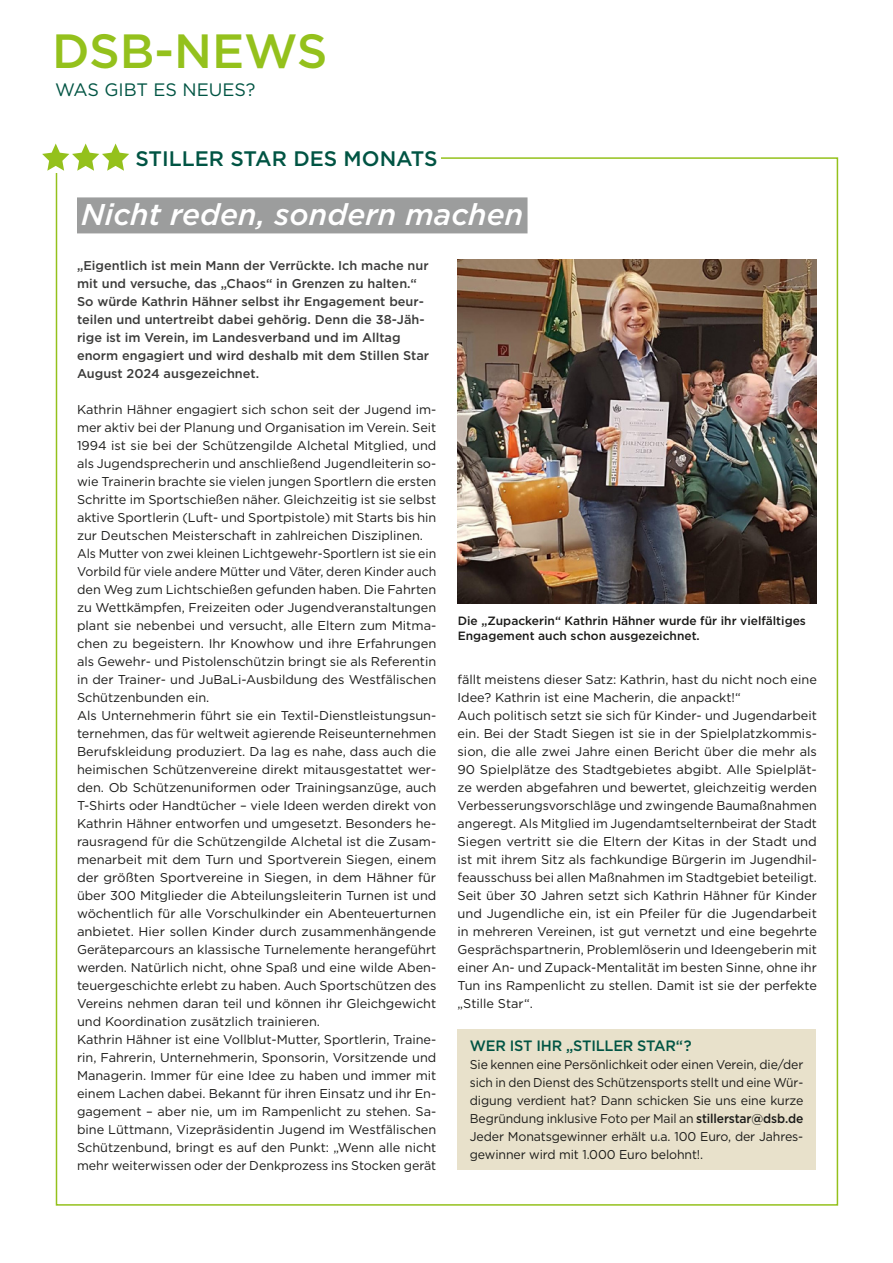
<style>
.page{position:relative;width:893px;height:1263px;background:#fff}
.page>*{position:absolute;margin:0;border:0;box-sizing:border-box;transform-origin:0 0}
.t1{font:500 48px "Gotham";color:#94c11c}
.t2{font:italic 500 30px "Gotham";color:#fff}
.t3{font:500 21px "Gotham";color:#005443}
.t4{font:18px "Gotham";color:#005443}
.t5{font:500 15px "Gotham";letter-spacing:-.015em;color:#005443}
.t6{font:12.75px/18px "Gotham";color:#1a1a18}
.t7{font:500 12.75px/18px "Gotham";color:#3b3b3a}
.t8{font:500 12px/15px "Gotham";color:#1a1a18}
.s1{font-weight:500}
</style>
<div class="page">
<svg style="left:42px;top:144px;width:87px;height:27px"></svg>
<div style="left:77px;top:197px;width:450px;height:36px;background:#9c9d9d"></div>
<img style="left:457px;top:259px;width:360px;height:345px">
<div style="left:457px;top:1029px;width:359px;height:141px;background:#e8e1cb"></div>
<h1 class="t1" style="left:52px;top:20px;width:277px">DSB-NEWS</h1>
<h3 class="t4" style="left:55px;top:79px;width:202px">WAS GIBT ES NEUES?</h3>
<h3 class="t3" style="left:135px;top:144px;width:304px">STILLER STAR DES MONATS</h3>
<h2 class="t2" style="left:81px;top:195px;width:443px">Nicht reden, sondern machen</h2>
<p class="t7" style="left:77px;top:256px;width:354px">„Eigentlich ist mein Mann der Verrückte. Ich mache nur mit und versuche, das „Chaos“ in Grenzen zu halten.“ So würde Kathrin Hähner selbst ihr Engagement beur&shy;teilen und untertreibt dabei gehörig. Denn die 38-Jäh&shy;rige ist im Verein, im Landesverband und im Alltag enorm engagiert und wird deshalb mit dem Stillen Star August 2024 ausgezeichnet.</p>
<p class="t6" style="left:77px;top:400px;width:361px">Kathrin Hähner engagiert sich schon seit der Jugend im&shy;mer aktiv bei der Planung und Organisation im Verein. Seit 1994 ist sie bei der Schützengilde Alchetal Mitglied, und als Jugendsprecherin und anschließend Jugendleiterin so&shy;wie Trainerin brachte sie vielen jungen Sportlern die ersten Schritte im Sportschießen näher. Gleichzeitig ist sie selbst aktive Sportlerin (Luft- und Sportpistole) mit Starts bis hin zur Deutschen Meisterschaft in zahlreichen Disziplinen.<br>Als Mutter von zwei kleinen Lichtgewehr-Sportlern ist sie ein Vorbild für viele andere Mütter und Väter, deren Kinder auch den Weg zum Lichtschießen gefunden haben. Die Fahrten zu Wettkämpfen, Freizeiten oder Jugendveranstaltungen plant sie nebenbei und versucht, alle Eltern zum Mitma&shy;chen zu begeistern. Ihr Knowhow und ihre Erfahrungen als Gewehr- und Pistolenschützin bringt sie als Referentin in der Trainer- und JuBaLi-Ausbildung des Westfälischen Schützenbunden ein.<br>Als Unternehmerin führt sie ein Textil-Dienstleistungsun&shy;ternehmen, das für weltweit agierende Reiseunternehmen Berufskleidung produziert. Da lag es nahe, dass auch die heimischen Schützenvereine direkt mitausgestattet wer&shy;den. Ob Schützenuniformen oder Trainingsanzüge, auch T-Shirts oder Handtücher – viele Ideen werden direkt von Kathrin Hähner entworfen und umgesetzt. Besonders he&shy;rausragend für die Schützengilde Alchetal ist die Zusam&shy;menarbeit mit dem Turn und Sportverein Siegen, einem der größten Sportvereine in Siegen, in dem Hähner für über 300 Mitglieder die Abteilungsleiterin Turnen ist und wöchentlich für alle Vorschulkinder ein Abenteuerturnen anbietet. Hier sollen Kinder durch zusammenhängende Geräteparcours an klassische Turnelemente herangeführt werden. Natürlich nicht, ohne Spaß und eine wilde Aben&shy;teuergeschichte erlebt zu haben. Auch Sportschützen des Vereins nehmen daran teil und können ihr Gleichgewicht und Koordination zusätzlich trainieren.<br>Kathrin Hähner ist eine Vollblut-Mutter, Sportlerin, Traine&shy;rin, Fahrerin, Unternehmerin, Sponsorin, Vorsitzende und Managerin. Immer für eine Idee zu haben und immer mit einem Lachen dabei. Bekannt für ihren Einsatz und ihr En&shy;gagement – aber nie, um im Rampenlicht zu stehen. Sa&shy;bine Lüttmann, Vizepräsidentin Jugend im Westfälischen Schützenbund, bringt es auf den Punkt: „Wenn alle nicht mehr weiterwissen oder der Denkprozess ins Stocken gerät</p>
<p class="t8" style="left:458px;top:613px;width:350px">Die „Zupackerin“ Kathrin Hähner wurde für ihr vielfältiges<br>Engagement auch schon ausgezeichnet.</p>
<p class="t6" style="left:458px;top:670px;width:361px">fällt meistens dieser Satz: Kathrin, hast du nicht noch eine Idee? Kathrin ist eine Macherin, die anpackt!“<br>Auch politisch setzt sie sich für Kinder- und Jugendarbeit ein. Bei der Stadt Siegen ist sie in der Spielplatzkommis&shy;sion, die alle zwei Jahre einen Bericht über die mehr als 90 Spielplätze des Stadtgebietes abgibt. Alle Spielplät&shy;ze werden abgefahren und bewertet, gleichzeitig werden Verbesserungsvorschläge und zwingende Baumaßnahmen angeregt. Als Mitglied im Jugendamtselternbeirat der Stadt Siegen vertritt sie die Eltern der Kitas in der Stadt und ist mit ihrem Sitz als fachkundige Bürgerin im Jugendhil&shy;feausschuss bei allen Maßnahmen im Stadtgebiet beteiligt.<br>Seit über 30 Jahren setzt sich Kathrin Hähner für Kinder und Jugendliche ein, ist ein Pfeiler für die Jugendarbeit in mehreren Vereinen, ist gut vernetzt und eine begehrte Gesprächspartnerin, Problemlöserin und Ideengeberin mit einer An- und Zupack-Mentalität im besten Sinne, ohne ihr Tun ins Rampenlicht zu stellen. Damit ist sie der perfekte „Stille Star“.</p>
<p class="t5" style="left:470px;top:1036px;width:223px">WER IST IHR „STILLER STAR“?</p>
<p class="t6" style="left:470px;top:1056px;width:335px;text-align:justify">Sie kennen eine Persönlichkeit oder einen Verein, die/der sich in den Dienst des Schützensports stellt und eine Wür&shy;digung verdient hat? Dann schicken Sie uns eine kurze Begründung inklusive Foto per Mail an <span class="s1">stillerstar@dsb.de </span>Jeder Monatsgewinner erhält u.a. 100 Euro, der Jahres&shy;gewinner wird mit 1.000 Euro belohnt!.</p>
</div>
